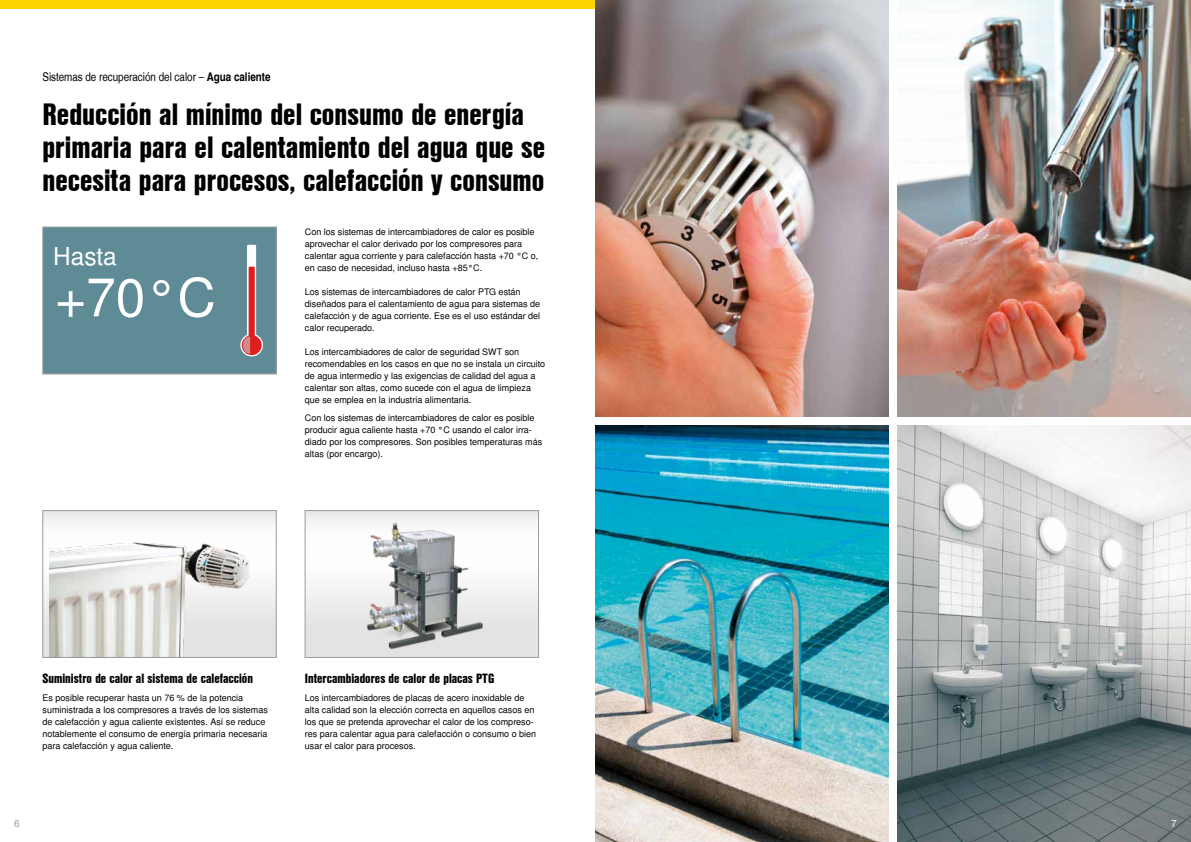
<style>
.page{position:relative;width:1191px;height:842px;background:#fff}
.page>*{position:absolute;margin:0;border:0;box-sizing:border-box;transform-origin:0 0}
.t1{font:53.1px "Nimbus San L";color:#fff}
.t2{font:30px/33px "Nimbus San L Bla Con";color:#000}
.t3{font:24.4px "Nimbus San L";color:#fff}
.t4{font:13px "Nimbus San L Bla Con";color:#000}
.t5{font:12px "Nimbus San L Reg Con";color:#000}
.t6{font:10px "Nimbus San L";color:#9d9d9c}
.t7{font:10px "Nimbus San L";color:#fff}
.t8{font:9px/12px "Nimbus San L";color:#000}
.s1{font-family:"Nimbus San L Bol Con"}
</style>
<div class="page">
<div style="left:0;top:0;width:595px;height:9px;background:#ffd500"></div>
<img style="left:595px;top:0;width:294px;height:417px">
<img style="left:897px;top:0;width:294px;height:417px">
<img style="left:595px;top:425px;width:294px;height:417px">
<img style="left:897px;top:425px;width:294px;height:417px">
<div style="left:43px;top:227px;width:233px;height:147px;background:#5e8b96"></div>
<svg style="left:247px;top:245px;width:9px;height:108px"></svg>
<svg style="left:240px;top:334px;width:23px;height:22px"></svg>
<div style="left:249px;top:267px;width:6px;height:79px;background:#dd201f"></div>
<svg style="left:242px;top:335px;width:20px;height:20px"></svg>
<svg style="left:243px;top:336px;width:7px;height:18px"></svg>
<div style="left:43px;top:227px;width:233px;height:147px;border:1px solid #9d9d9c"></div>
<svg style="left:45px;top:512px;width:229px;height:144px"></svg>
<img style="left:49px;top:512px;width:221px;height:144px">
<div style="left:43px;top:510px;width:233px;height:148px;border:1px solid #9d9d9c"></div>
<svg style="left:307px;top:512px;width:230px;height:144px"></svg>
<img style="left:340px;top:519px;width:164px;height:137px">
<div style="left:305px;top:510px;width:234px;height:148px;border:1px solid #9d9d9c"></div>
<h3 class="t5" style="left:43px;top:69px;width:230px">Sistemas de recuperación del calor – <span class="s1">Agua caliente</span></h3>
<h2 class="t2" style="left:43px;top:96px;width:504px">Reducción al mínimo del consumo de energía primaria para el calentamiento del agua que se necesita para procesos, calefacción y consumo</h2>
<h3 class="t3" style="left:53px;top:242px;width:65px">Hasta</h3>
<h1 class="t1" style="left:55px;top:266px;width:162px">+70°C</h1>
<p class="t8" style="left:305px;top:226px;width:235px">Con los sistemas de intercambiadores de calor es posible aprovechar el calor derivado por los compresores para calentar agua corriente y para calefacción hasta +70 °C o, en caso de necesidad, incluso hasta +85°C.</p>
<p class="t8" style="left:305px;top:286px;width:237px">Los sistemas de intercambiadores de calor PTG están diseñados para el calentamiento de agua para sistemas de calefacción y de agua corriente. Ese es el uso estándar del calor recuperado.</p>
<p class="t8" style="left:305px;top:346px;width:242px">Los intercambiadores de calor de seguridad SWT son recomendables en los casos en que no se instala un circuito de agua intermedio y las exigencias de calidad del agua a calentar son altas, como sucede con el agua de limpieza que se emplea en la industria alimentaria.</p>
<p class="t8" style="left:305px;top:412px;width:239px">Con los sistemas de intercambiadores de calor es posible producir agua caliente hasta +70 °C usando el calor irra&shy;diado por los compresores. Son posibles temperaturas más altas (por encargo).</p>
<h3 class="t4" style="left:43px;top:668px;width:212px">Suministro de calor al sistema de calefacción</h3>
<p class="t8" style="left:43px;top:692px;width:227px">Es posible recuperar hasta un 76 % de la potencia suministrada a los compresores a través de los sistemas de calefacción y agua caliente existentes. Así se reduce notablemente el consumo de energía primaria necesaria para calefacción y agua caliente.</p>
<h3 class="t4" style="left:305px;top:668px;width:191px">Intercambiadores de calor de placas PTG</h3>
<p class="t8" style="left:305px;top:692px;width:233px">Los intercambiadores de placas de acero inoxidable de alta calidad son la elección correcta en aquellos casos en los que se pretenda aprovechar el calor de los compreso&shy;res para calentar agua para calefacción o consumo o bien usar el calor para procesos.</p>
<p class="t6" style="left:14px;top:817px;width:7px">6</p>
<p class="t7" style="left:1171px;top:817px;width:7px">7</p>
</div>
